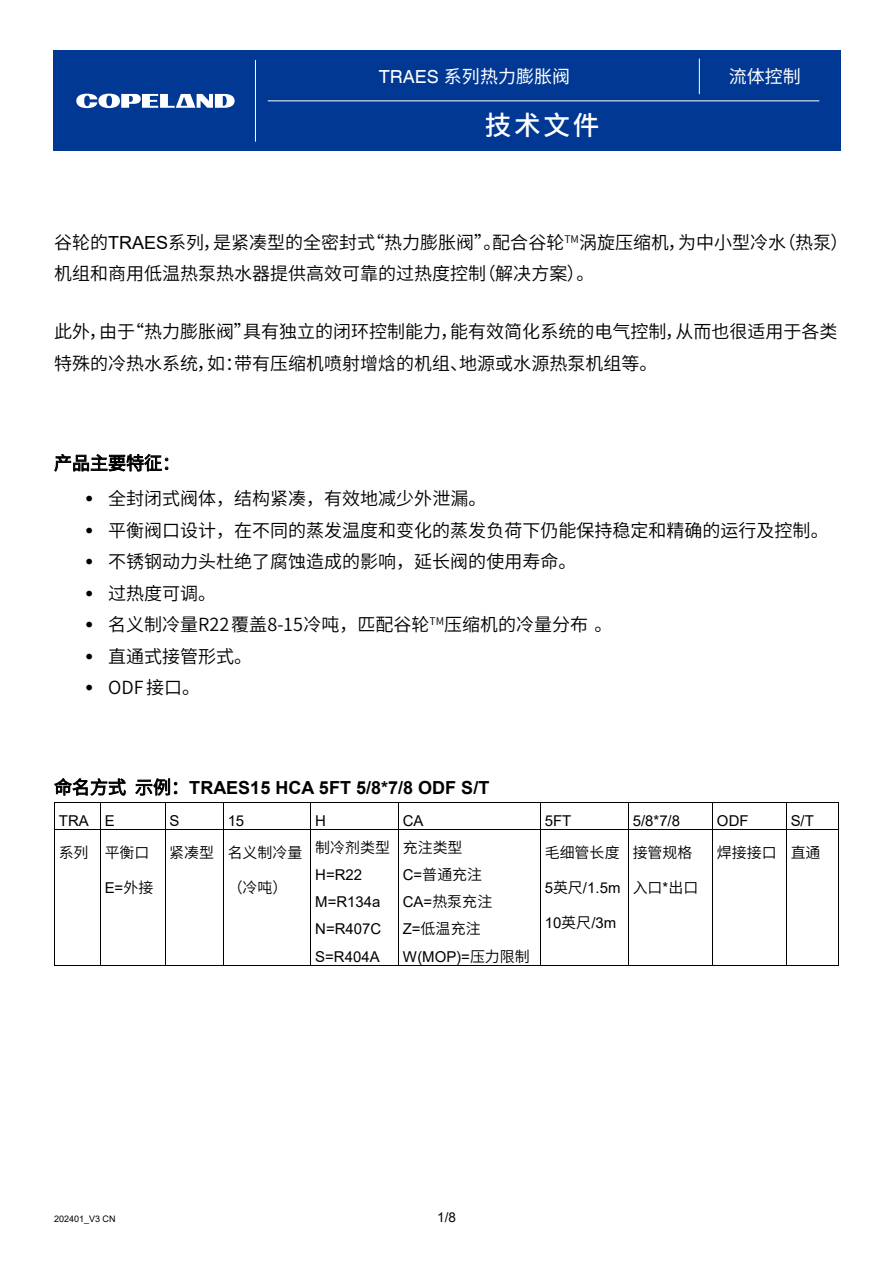
<style>
.page{position:relative;width:893px;height:1264px;background:#fff}
.page>*{position:absolute;margin:0;border:0;box-sizing:border-box;transform-origin:0 0}
.t1{font:500 26.7px "Source Han Sans CN";color:#fff}
.t2{font:18px/31.5px "Source Han Sans CN";color:#000}
.t3{font:700 18px "Arial";color:#000}
.t4{font:18px "Source Han Sans CN";color:#fff}
.t5{font:15px/27px "Arial";color:#000}
.t6{font:15px/27px "Source Han Sans CN";color:#000}
.t7{font:13.5px "Arial";color:#000}
.t8{font:9px "Arial";color:#000}
.s1{font-family:"Helvetica"}
.s2{font-family:"Arial"}
.s3{font-family:"Source Han Sans CN";font-weight:400}
.s4{font-family:"Source Han Sans CN"}
</style>
<div class="page">
<svg style="left:54px;top:453px;width:114px;height:19px"></svg>
<svg style="left:54px;top:778px;width:72px;height:17px"></svg>
<svg style="left:135px;top:778px;width:42px;height:17px"></svg>
<hr style="left:55px;top:802px;width:45px;height:1px;background:#000">
<hr style="left:101px;top:802px;width:64px;height:1px;background:#000">
<hr style="left:165px;top:802px;width:58px;height:1px;background:#000">
<hr style="left:224px;top:802px;width:86px;height:1px;background:#000">
<hr style="left:311px;top:802px;width:87px;height:1px;background:#000">
<hr style="left:399px;top:802px;width:141px;height:1px;background:#000">
<hr style="left:540px;top:802px;width:88px;height:1px;background:#000">
<hr style="left:628px;top:802px;width:84px;height:1px;background:#000">
<hr style="left:713px;top:802px;width:73px;height:1px;background:#000">
<hr style="left:786px;top:802px;width:52px;height:1px;background:#000">
<svg style="left:54px;top:802px;width:1px;height:27px"></svg>
<hr style="left:55px;top:829px;width:45px;height:1px;background:#000">
<svg style="left:100px;top:802px;width:1px;height:27px"></svg>
<hr style="left:101px;top:829px;width:64px;height:1px;background:#000">
<svg style="left:165px;top:803px;width:1px;height:26px"></svg>
<hr style="left:165px;top:829px;width:58px;height:1px;background:#000">
<svg style="left:223px;top:802px;width:1px;height:27px"></svg>
<hr style="left:224px;top:829px;width:86px;height:1px;background:#000">
<svg style="left:310px;top:802px;width:1px;height:27px"></svg>
<hr style="left:311px;top:829px;width:87px;height:1px;background:#000">
<svg style="left:398px;top:802px;width:1px;height:27px"></svg>
<hr style="left:399px;top:829px;width:141px;height:1px;background:#000">
<svg style="left:540px;top:803px;width:1px;height:26px"></svg>
<hr style="left:540px;top:829px;width:88px;height:1px;background:#000">
<svg style="left:628px;top:803px;width:1px;height:26px"></svg>
<hr style="left:628px;top:829px;width:84px;height:1px;background:#000">
<svg style="left:712px;top:802px;width:1px;height:27px"></svg>
<hr style="left:713px;top:829px;width:73px;height:1px;background:#000">
<svg style="left:786px;top:803px;width:1px;height:26px"></svg>
<hr style="left:786px;top:829px;width:52px;height:1px;background:#000">
<svg style="left:838px;top:802px;width:1px;height:27px"></svg>
<hr style="left:54px;top:829px;width:1px;height:135px;background:#000">
<hr style="left:55px;top:964px;width:45px;height:1px;background:#000">
<hr style="left:100px;top:829px;width:1px;height:135px;background:#000">
<hr style="left:101px;top:964px;width:64px;height:1px;background:#000">
<hr style="left:165px;top:829px;width:1px;height:135px;background:#000">
<hr style="left:165px;top:964px;width:58px;height:1px;background:#000">
<hr style="left:223px;top:829px;width:1px;height:135px;background:#000">
<hr style="left:224px;top:964px;width:86px;height:1px;background:#000">
<hr style="left:310px;top:829px;width:1px;height:135px;background:#000">
<hr style="left:311px;top:964px;width:87px;height:1px;background:#000">
<hr style="left:398px;top:829px;width:1px;height:135px;background:#000">
<hr style="left:399px;top:964px;width:141px;height:1px;background:#000">
<hr style="left:540px;top:829px;width:1px;height:135px;background:#000">
<hr style="left:540px;top:964px;width:88px;height:1px;background:#000">
<hr style="left:628px;top:829px;width:1px;height:135px;background:#000">
<hr style="left:628px;top:964px;width:84px;height:1px;background:#000">
<hr style="left:712px;top:829px;width:1px;height:135px;background:#000">
<hr style="left:713px;top:964px;width:73px;height:1px;background:#000">
<hr style="left:786px;top:829px;width:1px;height:135px;background:#000">
<hr style="left:786px;top:964px;width:52px;height:1px;background:#000">
<hr style="left:838px;top:829px;width:1px;height:135px;background:#000">
<div style="left:53px;top:50px;width:787px;height:101px;background:#003893"></div>
<svg style="left:76px;top:94px;width:158px;height:14px"></svg>
<hr style="left:255px;top:60px;width:1px;height:82px;background:#fff">
<hr style="left:699px;top:59px;width:1px;height:35px;background:#fff">
<hr style="left:268px;top:100px;width:551px;height:1px;background:#fff">
<p class="t4" style="left:378px;top:66px;width:193px"><span class="s1">TRAES</span> 系列热力膨胀阀</p>
<p class="t4" style="left:728px;top:66px;width:74px">流体控制</p>
<h1 class="t1" style="left:485px;top:110px;width:116px">技术文件</h1>
<p class="t2" style="left:54px;top:226px;width:796px">谷轮的<span class="s2">TRAES</span>系列，是紧凑型的全密封式“热力膨胀阀”。配合谷轮<sup>TM</sup>涡旋压缩机，为中小型冷水（热泵）机组和商用低温热泵热水器提供高效可靠的过热度控制（解决方案）。</p>
<p class="t2" style="left:54px;top:316px;width:784px">此外，由于“热力膨胀阀”具有独立的闭环控制能力，能有效简化系统的电气控制，从而也很适用于各类特殊的冷热水系统，如：带有压缩机喷射增焓的机组、地源或水源热泵机组等。</p>
<p class="t2" style="left:54px;top:447px;width:128px">产品主要特征：</p>
<p class="t2" style="left:86px;top:483px;width:401px"><span class="s1">•</span> 全封闭式阀体，结构紧凑，有效地减少外泄漏。</p>
<p class="t2" style="left:86px;top:514px;width:743px"><span class="s1">•</span> 平衡阀口设计，在不同的蒸发温度和变化的蒸发负荷下仍能保持稳定和精确的运行及控制。</p>
<p class="t2" style="left:86px;top:546px;width:491px"><span class="s1">•</span> 不锈钢动力头杜绝了腐蚀造成的影响，延长阀的使用寿命。</p>
<p class="t2" style="left:86px;top:577px;width:131px"><span class="s1">•</span> 过热度可调。</p>
<p class="t2" style="left:86px;top:609px;width:527px"><span class="s1">•</span> 名义制冷量R22覆盖8-15冷吨，匹配谷轮<sup>TM</sup>压缩机的冷量分布。</p>
<p class="t2" style="left:86px;top:640px;width:167px"><span class="s1">•</span> 直通式接管形式。</p>
<p class="t2" style="left:86px;top:672px;width:115px"><span class="s1">•</span> ODF接口。</p>
<p class="t3" style="left:54px;top:774px;width:437px"><span class="s3">命名方式示例：</span>TRAES15 HCA 5FT 5/8*7/8 ODF S/T</p>
<p class="t5" style="left:59px;top:806px;width:57px">TRA E</p>
<p class="t5" style="left:169px;top:806px;width:11px">S</p>
<p class="t5" style="left:228px;top:806px;width:18px">15</p>
<p class="t5" style="left:315px;top:806px;width:12px">H</p>
<p class="t5" style="left:403px;top:806px;width:22px">CA</p>
<p class="t5" style="left:544px;top:806px;width:28px">5FT</p>
<p class="t5" style="left:632px;top:806px;width:49px">5/8*7/8</p>
<p class="t5" style="left:717px;top:806px;width:33px">ODF</p>
<p class="t5" style="left:790px;top:806px;width:25px">S/T</p>
<p class="t6" style="left:59px;top:839px;width:92px">系列 平衡口</p>
<p class="t5" style="left:105px;top:874px;width:50px">E=<span class="s4">外接</span></p>
<p class="t6" style="left:403px;top:834px;width:91px">充注类型<br><span class="s2">C=</span>普通充注<br><span class="s2">CA=</span>热泵充注<br><span class="s2">Z=</span>低温充注</p>
<p class="t5" style="left:403px;top:942px;width:128px">W(MOP)=<span class="s4">压力限制</span></p>
<p class="t6" style="left:315px;top:834px;width:76px">制冷剂类型</p>
<p class="t5" style="left:315px;top:861px;width:68px">H=R22<br>M=R134a<br>N=R407C<br>S=R404A</p>
<p class="t6" style="left:544px;top:839px;width:76px">毛细管长度</p>
<p class="t5" style="left:544px;top:874px;width:77px">5<span class="s4">英尺</span>/1.5m</p>
<p class="t5" style="left:544px;top:909px;width:73px">10<span class="s4">英尺</span>/3m</p>
<p class="t6" style="left:169px;top:839px;width:135px">紧凑型 名义制冷量</p>
<p class="t6" style="left:228px;top:874px;width:61px">（冷吨）</p>
<p class="t6" style="left:632px;top:839px;width:61px">接管规格</p>
<p class="t6" style="left:632px;top:874px;width:67px">入口<span class="s2">*</span>出口</p>
<p class="t6" style="left:717px;top:839px;width:105px">焊接接口 直通</p>
<p class="t8" style="left:54px;top:1212px;width:63px">202401_V3 CN</p>
<p class="t7" style="left:437px;top:1207px;width:20px">1/8</p>
</div>
